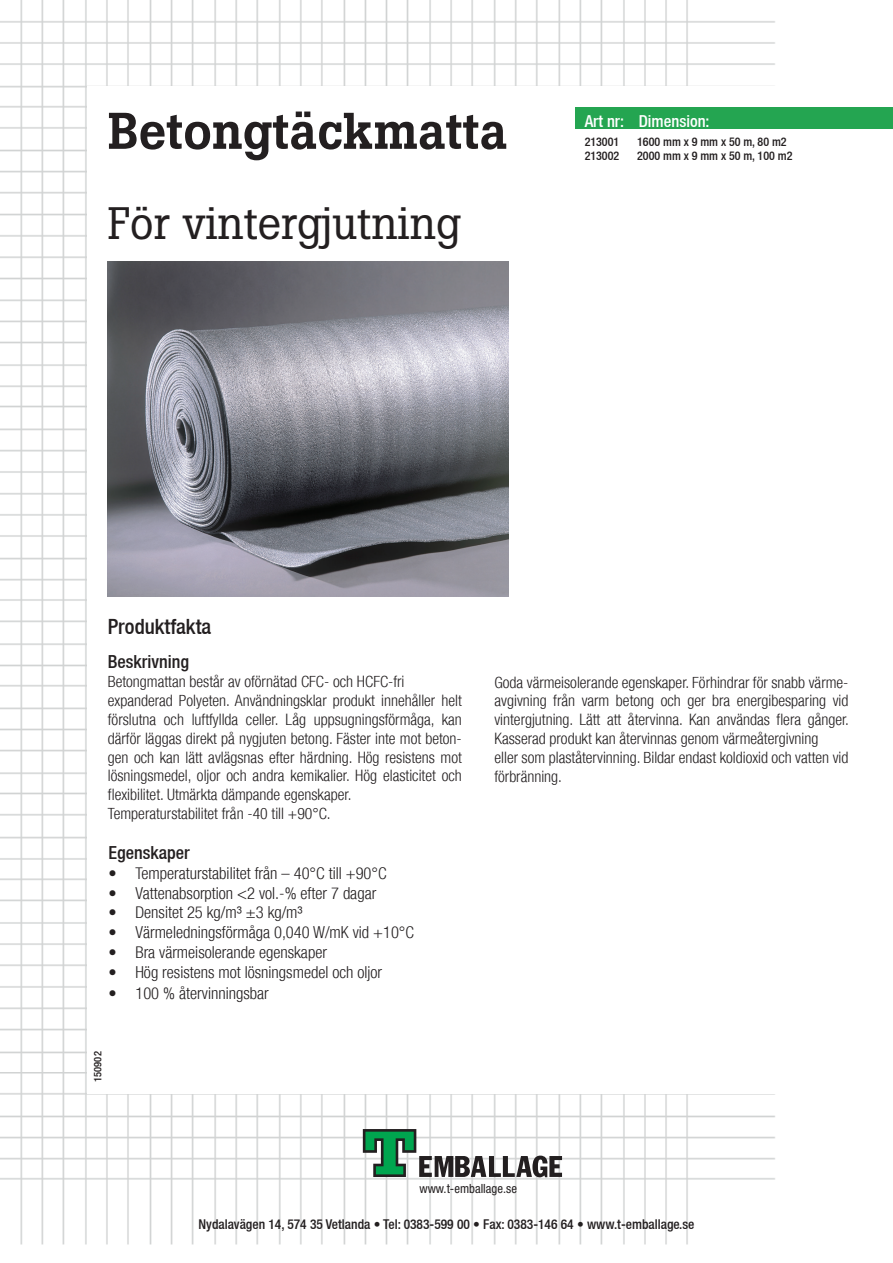
<style>
.page{position:relative;width:893px;height:1263px;background:#fff}
.page>*{position:absolute;margin:0;border:0;box-sizing:border-box;transform-origin:0 0}
.t1{font:500 51px "Boton";color:#231f20}
.t2{font:45px "Boton";color:#231f20}
.t3{font:500 condensed 21px "Helvetica Neue LT";color:#231f20}
.t4{font:500 condensed 18px "Helvetica Neue LT";color:#231f20}
.t5{font:300 condensed 16.5px "Helvetica Neue LT";color:#231f20}
.t6{font:500 condensed 16.5px "Helvetica Neue LT";color:#fff}
.t7{font:300 condensed 15.75px/18.9px "Helvetica Neue LT";color:#231f20}
.t8{font:500 condensed 13.5px "Helvetica Neue LT";color:#231f20}
.t9{font:condensed 12.75px "Helvetica Neue";color:#231f20}
.t10{font:500 condensed 12px "Helvetica Neue LT";color:#231f20}
.t11{font:500 condensed 10.5px "Helvetica Neue LT";color:#231f20}
</style>
<div class="page">
<img style="left:0;top:0;width:775px;height:1245px">
<div style="left:87px;top:86px;width:806px;height:1008px;background:#fff"></div>
<svg style="left:363px;top:1129px;width:199px;height:48px"></svg>
<img style="left:108px;top:261px;width:400px;height:335px">
<div style="left:575px;top:107px;width:318px;height:21px;background:#24a551"></div>
<h1 class="t1" style="left:108px;top:102px;width:401px">Betongtäckmatta</h1>
<h2 class="t2" style="left:108px;top:196px;width:354px">För vintergjutning</h2>
<p class="t6" style="left:585px;top:111px;width:126px">Art nr: Dimension:</p>
<p class="t10" style="left:585px;top:135px;width:36px">213001</p>
<p class="t10" style="left:637px;top:135px;width:151px">1600 mm x 9 mm x 50 m, 80 m2</p>
<p class="t10" style="left:585px;top:149px;width:36px">213002</p>
<p class="t10" style="left:637px;top:149px;width:157px">2000 mm x 9 mm x 50 m, 100 m2</p>
<h3 class="t3" style="left:108px;top:614px;width:105px">Produktfakta</h3>
<p class="t4" style="left:108px;top:651px;width:83px">Beskrivning</p>
<p class="t7" style="left:108px;top:672px;width:356px">Betongmattan består av oförnätad CFC- och HCFC-fri expanderad Polyeten. Användningsklar produkt innehåller helt förslutna och luftfyllda celler. Låg uppsugningsförmåga, kan därför läggas direkt på nygjuten betong. Fäster inte mot beton&shy;gen och kan lätt avlägsnas efter härdning. Hög resistens mot lösningsmedel, oljor och andra kemikalier. Hög elasticitet och flexibilitet. Utmärkta dämpande egenskaper.<br>Temperaturstabilitet från -40 till +90°C.</p>
<p class="t7" style="left:494px;top:672px;width:356px">Goda värmeisolerande egenskaper. Förhindrar för snabb värme&shy;avgivning från varm betong och ger bra energibesparing vid vintergjutning. Lätt att återvinna. Kan användas flera gånger.<br>Kasserad produkt kan återvinnas genom värmeåtergivning<br>eller som plaståtervinning. Bildar endast koldioxid och vatten vid förbränning.</p>
<p class="t4" style="left:108px;top:842px;width:83px">Egenskaper</p>
<p class="t5" style="left:108px;top:863px;width:280px">• Temperaturstabilitet från – 40°C till +90°C</p>
<p class="t5" style="left:108px;top:883px;width:269px">• Vattenabsorption &lt;2 vol.-% efter 7 dagar</p>
<p class="t5" style="left:108px;top:903px;width:196px">• Densitet 25 kg/m³ ±3 kg/m³</p>
<p class="t5" style="left:108px;top:923px;width:307px">• Värmeledningsförmåga 0,040 W/mK vid +10°C</p>
<p class="t5" style="left:108px;top:943px;width:220px">• Bra värmeisolerande egenskaper</p>
<p class="t5" style="left:108px;top:962px;width:275px">• Hög resistens mot lösningsmedel och oljor</p>
<p class="t5" style="left:108px;top:984px;width:162px">• 100 % återvinningsbar</p>
<p class="t11" style="left:91px;top:1082px;width:32px;rotate:-90deg">150902</p>
<p class="t9" style="left:419px;top:1181px;width:99px">www.t-emballage.se</p>
<p class="t8" style="left:198px;top:1216px;width:497px">Nydalavägen 14, 574 35 Vetlanda • Tel: 0383-599 00 • Fax: 0383-146 64 • www.t-emballage.se</p>
</div>
